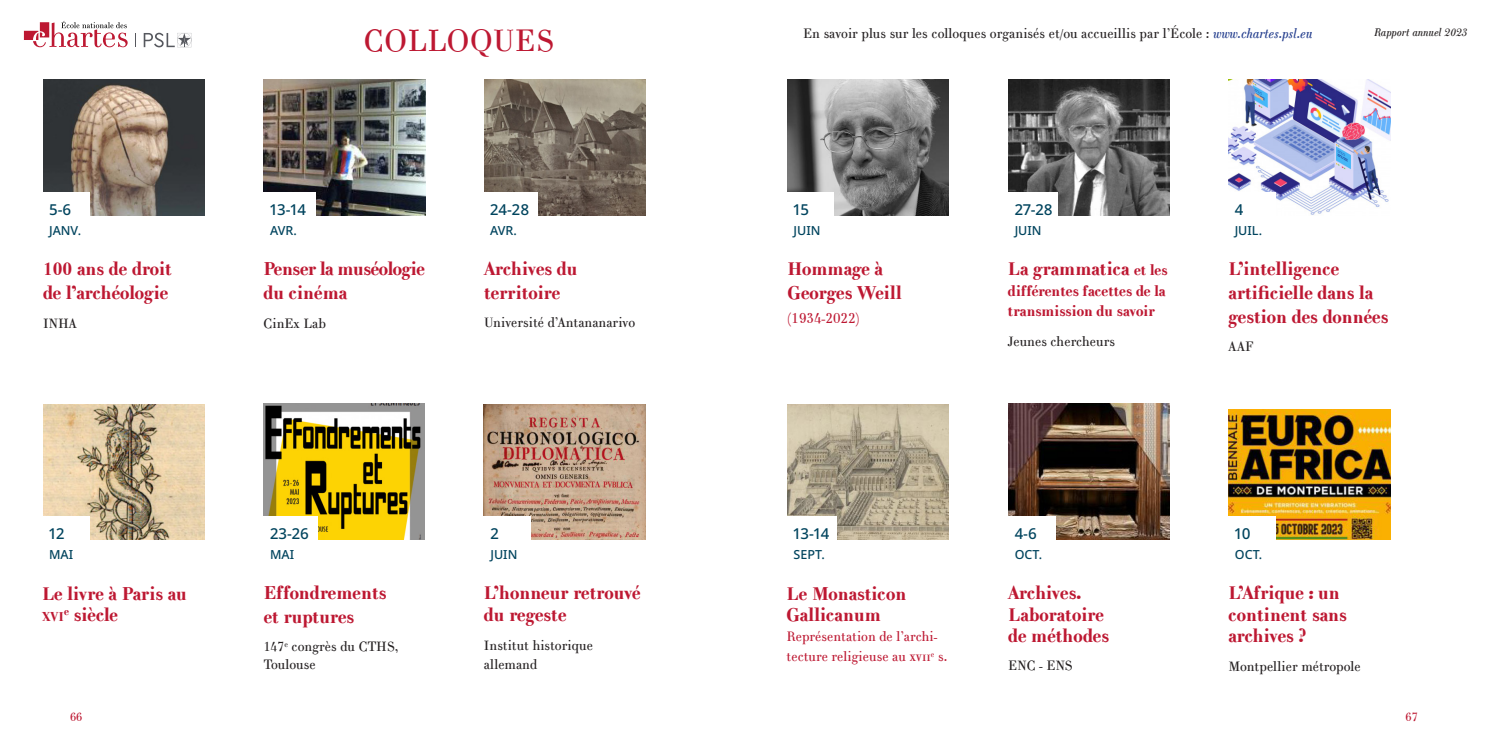
<style>
.page{position:relative;width:1489px;height:745px;background:#fff}
.page>*{position:absolute;margin:0;border:0;box-sizing:border-box;transform-origin:0 0}
.Titre_d_une_annexe{font:31.25px "Carta Nova Texte";letter-spacing:.02em;color:#bd1832}
.t1{font:700 18.75px/23.8px "Carta Nova Texte";color:#bd1832}
.t2{font:700 18.75px/23.8px "Carta Nova Texte";letter-spacing:-.02em;color:#bd1832}
.t3{font:700 15px/20px "Carta Nova Texte";color:#bd1832}
.Frise_Mois{font:500 15px "Noto Sans";color:#00445e}
.t4{font:15px "Carta Nova Texte";color:#bd1832}
.t5{font:13.75px/17.5px "Carta Nova Texte";color:#231f20}
.t6{font:13.75px/20px "Carta Nova Texte";color:#bd1832}
.t7{font:700 13.12px "Carta Nova Texte";color:#bd1832}
.Frise_Mois-2{font:500 12.5px "Noto Sans";color:#00445e}
.t8{font:12.5px "Carta Nova Texte";color:#bd1832}
.t9{font:italic 11.25px "Carta Nova Texte";color:#231f20}
.s1{font-style:italic;color:#253f8e}
.s2{font-size:15px}
</style>
<div class="page">
<svg style="left:135px;top:33px;width:1px;height:14px"></svg>
<svg style="left:144px;top:33px;width:47px;height:14px"></svg>
<svg style="left:24px;top:21px;width:104px;height:26px"></svg>
<img style="left:43px;top:79px;width:161px;height:136px">
<img style="left:263px;top:79px;width:162px;height:136px">
<img style="left:43px;top:405px;width:161px;height:134px">
<img style="left:264px;top:403px;width:161px;height:136px">
<img style="left:484px;top:79px;width:161px;height:136px">
<img style="left:484px;top:405px;width:161px;height:134px">
<div style="left:42px;top:192px;width:48px;height:58px;background:#fff"></div>
<div style="left:483px;top:516px;width:48px;height:58px;background:#fff"></div>
<div style="left:263px;top:516px;width:55px;height:58px;background:#fff"></div>
<div style="left:42px;top:516px;width:48px;height:58px;background:#fff"></div>
<div style="left:483px;top:192px;width:55px;height:58px;background:#fff"></div>
<div style="left:263px;top:192px;width:52px;height:58px;background:#fff"></div>
<img style="left:787px;top:79px;width:161px;height:136px">
<img style="left:1008px;top:79px;width:161px;height:136px">
<img style="left:787px;top:405px;width:161px;height:134px">
<img style="left:1008px;top:403px;width:161px;height:136px">
<img style="left:1228px;top:79px;width:161px;height:136px">
<img style="left:1228px;top:409px;width:162px;height:130px">
<div style="left:786px;top:192px;width:48px;height:58px;background:#fff"></div>
<div style="left:1227px;top:516px;width:48px;height:58px;background:#fff"></div>
<div style="left:1007px;top:516px;width:48px;height:58px;background:#fff"></div>
<div style="left:786px;top:516px;width:50px;height:58px;background:#fff"></div>
<div style="left:1227px;top:192px;width:48px;height:58px;background:#fff"></div>
<div style="left:1007px;top:192px;width:50px;height:58px;background:#fff"></div>
<p class="t5" style="left:803px;top:25px;width:511px">En savoir plus sur les colloques organisés et/ou accueillis par l’École : <span class="s1">www.chartes.psl.eu</span></p>
<p class="Titre_d_une_annexe" style="left:364px;top:22px;width:192px">COLLOQUES</p>
<p class="t9" style="left:1373px;top:25px;width:95px">Rapport annuel 2023</p>
<p class="Frise_Mois" style="left:49px;top:199px;width:24px">5-6</p>
<p class="Frise_Mois-2" style="left:49px;top:222px;width:33px">JANV.</p>
<p class="Frise_Mois" style="left:270px;top:199px;width:37px">13-14</p>
<p class="Frise_Mois-2" style="left:270px;top:222px;width:28px">AVR.</p>
<p class="Frise_Mois" style="left:490px;top:199px;width:41px">24-28</p>
<p class="Frise_Mois-2" style="left:490px;top:222px;width:28px">AVR.</p>
<p class="Frise_Mois" style="left:793px;top:199px;width:17px">15</p>
<p class="Frise_Mois-2" style="left:793px;top:222px;width:28px">JUIN</p>
<p class="Frise_Mois" style="left:1014px;top:199px;width:40px">27-28</p>
<p class="Frise_Mois-2" style="left:1014px;top:222px;width:28px">JUIN</p>
<p class="Frise_Mois" style="left:1234px;top:199px;width:10px">4</p>
<p class="Frise_Mois-2" style="left:1234px;top:222px;width:29px">JUIL.</p>
<p class="t1" style="left:43px;top:257px;width:130px">100 ans de droit de l’archéologie</p>
<p class="t5" style="left:43px;top:315px;width:35px">INHA</p>
<p class="t2" style="left:263px;top:257px;width:163px">Penser la muséologie du cinéma</p>
<p class="t5" style="left:263px;top:315px;width:64px">CinEx Lab</p>
<p class="t1" style="left:484px;top:257px;width:95px">Archives du territoire</p>
<p class="t5" style="left:484px;top:313px;width:152px">Université d’Antananarivo</p>
<p class="t1" style="left:787px;top:257px;width:116px">Hommage à<br>Georges Weill</p>
<p class="t4" style="left:787px;top:308px;width:73px">(1934-2022)</p>
<p class="t1" style="left:1007px;top:257px;width:161px">La grammatica <span class="s2">et les</span></p>
<p class="t3" style="left:1007px;top:281px;width:159px">différentes facettes de la transmission du savoir</p>
<p class="t5" style="left:1007px;top:332px;width:109px">Jeunes chercheurs</p>
<p class="t1" style="left:1228px;top:257px;width:161px">L’intelligence artificielle dans la gestion des données</p>
<p class="t5" style="left:1228px;top:337px;width:26px">AAF</p>
<p class="Frise_Mois" style="left:49px;top:523px;width:17px">12</p>
<p class="Frise_Mois-2" style="left:49px;top:545px;width:26px">MAI</p>
<p class="Frise_Mois" style="left:270px;top:523px;width:40px">23-26</p>
<p class="Frise_Mois-2" style="left:270px;top:545px;width:26px">MAI</p>
<p class="Frise_Mois" style="left:490px;top:523px;width:10px">2</p>
<p class="Frise_Mois-2" style="left:490px;top:545px;width:28px">JUIN</p>
<p class="Frise_Mois" style="left:793px;top:523px;width:37px">13-14</p>
<p class="Frise_Mois-2" style="left:793px;top:545px;width:33px">SEPT.</p>
<p class="Frise_Mois" style="left:1014px;top:523px;width:24px">4-6</p>
<p class="Frise_Mois-2" style="left:1014px;top:545px;width:29px">OCT.</p>
<p class="Frise_Mois" style="left:1234px;top:523px;width:17px">10</p>
<p class="Frise_Mois-2" style="left:1234px;top:545px;width:29px">OCT.</p>
<p class="t1" style="left:42px;top:581px;width:146px">Le livre à Paris au</p>
<p class="t7" style="left:42px;top:608px;width:23px">xvi</p>
<p class="t1" style="left:64px;top:602px;width:56px"><sup>e</sup> siècle</p>
<p class="t1" style="left:264px;top:580px;width:124px">Effondrements et ruptures</p>
<p class="t5" style="left:264px;top:637px;width:136px">147<sup>e</sup> congrès du CTHS,<br>Toulouse</p>
<p class="t1" style="left:484px;top:582px;width:158px;line-height:21.2px">L’honneur retrouvé du regeste</p>
<p class="t5" style="left:484px;top:635px;width:110px;line-height:18.8px">Institut historique allemand</p>
<p class="t1" style="left:786px;top:582px;width:121px;line-height:21.2px">Le Monasticon<br>Gallicanum</p>
<p class="t6" style="left:786px;top:626px;width:160px">Représentation de l’archi&shy;tecture religieuse au xvii<sup>e</sup> s.</p>
<p class="t1" style="left:1008px;top:582px;width:102px;line-height:21.2px">Archives.<br>Laboratoire de méthodes</p>
<p class="t5" style="left:1008px;top:656px;width:66px">ENC - ENS</p>
<p class="t1" style="left:1228px;top:582px;width:120px;line-height:21.2px">L’Afrique : un continent sans archives ?</p>
<p class="t5" style="left:1228px;top:657px;width:134px">Montpellier métropole</p>
<p class="t8" style="left:70px;top:709px;width:14px">66</p>
<p class="t8" style="left:1405px;top:709px;width:14px">67</p>
</div>
